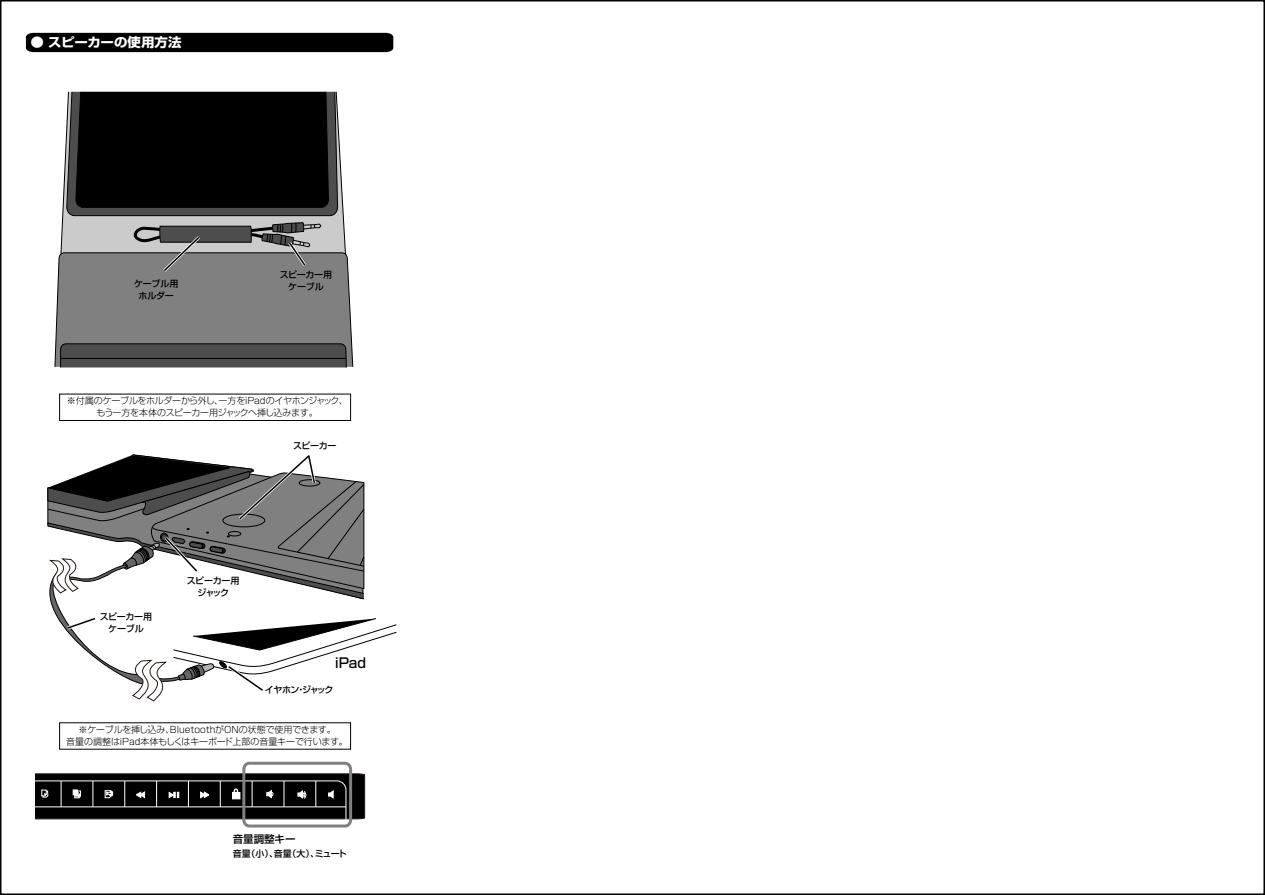
<style>
.page{position:relative;width:1265px;height:895px;background:#fff}
.page>*{position:absolute;margin:0;border:0;box-sizing:border-box;transform-origin:0 0}
.t1{font:500 13.5px "Shin Go Pro";color:#000}
.t2{font:700 12.75px "Shin Go Pro";color:#fff;scale:1.06 1}
.t3{font:500 10.5px "Shin Go Pro";color:#000}
.t4{font:300 9px/12px "Shin Go Pro";letter-spacing:-.02em;color:#000;text-align:center}
.t5{font:500 9px/12px "Shin Go Pro";letter-spacing:-.035em;color:#000;text-align:center}
.t6{font:500 9px/12px "Shin Go Pro";letter-spacing:-.055em;color:#000;text-align:center}
.t7{font:500 9px "Shin Go Pro";letter-spacing:-.095em;color:#000}
</style>
<div class="page">
<div style="left:26px;top:33px;width:367px;height:19px;background:#000"></div>
<svg style="left:62px;top:115px;width:283px;height:107px;fill:#cbcbcb"></svg>
<svg style="left:66px;top:91px;width:272px;height:125px"></svg>
<svg style="left:54px;top:222px;width:299px;height:146px"></svg>
<div style="left:59px;top:393px;width:292px;height:28px;background:#fff;border:1px solid #000"></div>
<svg style="left:47px;top:454px;width:350px;height:248px"></svg>
<svg style="left:36px;top:773px;width:329px;height:50px"></svg>
<div style="left:242px;top:761px;width:110px;height:66px;border:3px solid #808080;border-radius:6px"></div>
<h2 class="t2" style="left:30px;top:32px;width:144px">● スピーカーの使用方法</h2>
<p class="t5" style="left:280px;top:267px;width:54px">スピーカー用</p>
<p class="t5" style="left:134px;top:276px;width:46px">ケーブル用</p>
<p class="t5" style="left:288px;top:279px;width:37px">ケーブル</p>
<p class="t5" style="left:139px;top:288px;width:37px">ホルダー</p>
<p class="t4" style="left:67px;top:394px;width:282px">※付属のケーブルをホルダーから外し、一方をiPadのイヤホンジャック、もう一方を本体のスピーカー用ジャックへ挿し込みます。</p>
<p class="t5" style="left:293px;top:438px;width:45px">スピーカー</p>
<p class="t5" style="left:100px;top:610px;width:54px">スピーカー用ケーブル</p>
<p class="t6" style="left:187px;top:573px;width:54px">スピーカー用ジャック</p>
<h1 class="t1" style="left:335px;top:652px;width:32px">iPad</h1>
<p class="t7" style="left:265px;top:682px;width:70px">イヤホン・ジャック</p>
<p class="t4" style="left:66px;top:722px;width:283px">※ケーブルを挿し込み、BluetoothがONの状態で使用できます。<br>音量の調整はiPad本体もしくはキーボード上部の音量キーで行います。</p>
<p class="t3" style="left:233px;top:830px;width:64px">音量調整キー</p>
<p class="t5" style="left:233px;top:846px;width:116px">音量（小）、音量（大）、ミュート</p>
</div>
